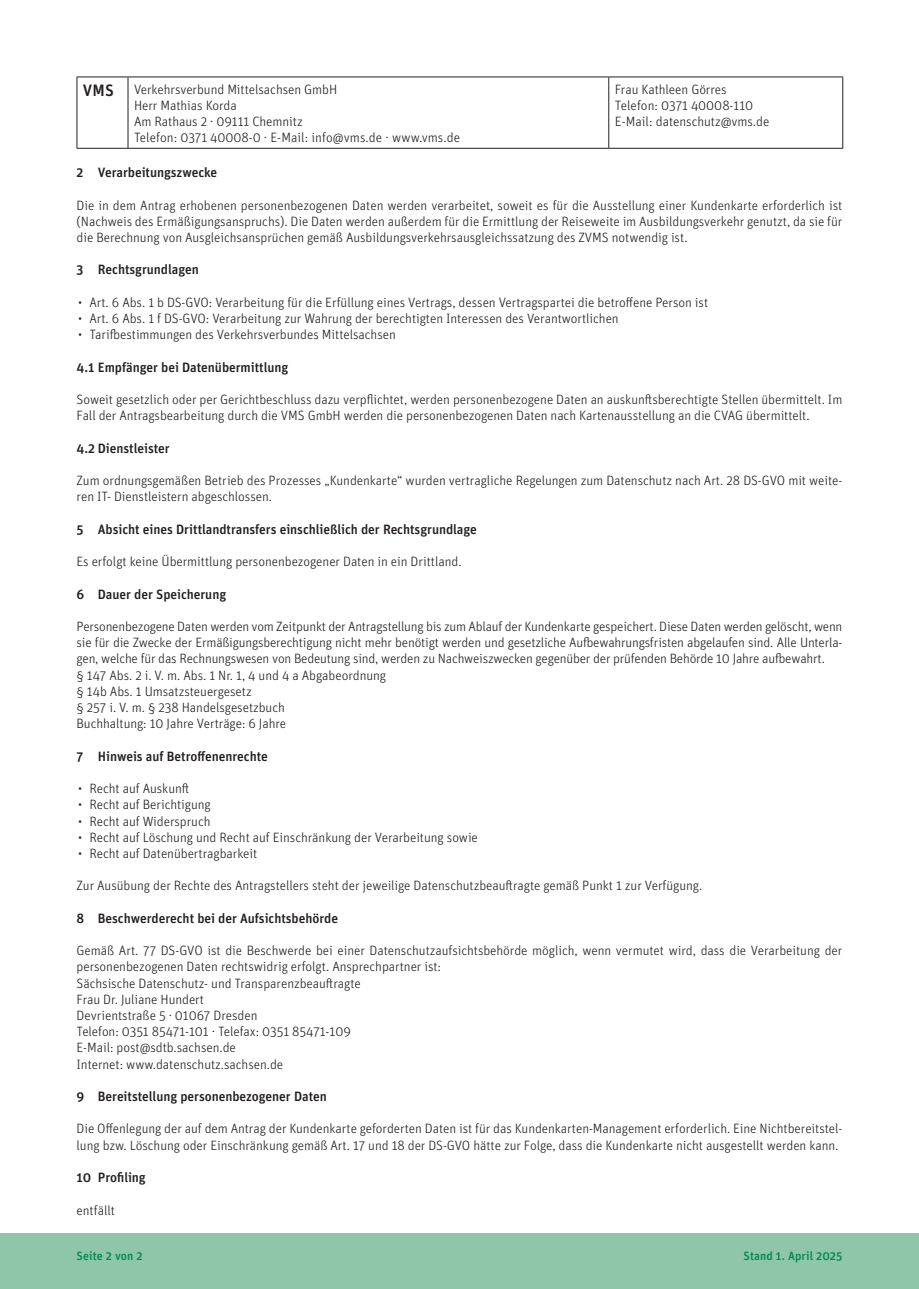
<style>
.page{position:relative;width:919px;height:1289px;background:#fff}
.page>*{position:absolute;margin:0;border:0;box-sizing:border-box;transform-origin:0 0}
.t1{font:300 13.5px/16.2px "Unit OT";letter-spacing:-.005em;color:#231f20}
.t2{font:500 13.5px "Unit OT";letter-spacing:-.005em;color:#231f20}
.t3{font:500 12px "Unit OT";letter-spacing:.005em;color:#008c4e}
.s1{font-weight:500;font-size:16.5px}
</style>
<div class="page">
<div style="left:0;top:1233px;width:918px;height:55px;background:#8fc5a9"></div>
<hr style="left:77px;top:77px;width:51px;height:1px;background:#231f20">
<hr style="left:77px;top:77px;width:1px;height:71px;background:#231f20">
<hr style="left:128px;top:77px;width:480px;height:1px;background:#231f20">
<hr style="left:128px;top:77px;width:1px;height:71px;background:#231f20">
<hr style="left:608px;top:77px;width:235px;height:1px;background:#231f20">
<hr style="left:608px;top:77px;width:1px;height:71px;background:#231f20">
<hr style="left:842px;top:77px;width:1px;height:71px;background:#231f20">
<hr style="left:77px;top:148px;width:51px;height:1px;background:#231f20">
<hr style="left:128px;top:148px;width:480px;height:1px;background:#231f20">
<hr style="left:608px;top:148px;width:235px;height:1px;background:#231f20">
<p class="t1" style="left:134px;top:81px;width:328px;text-indent:-51px"><span class="s1">VMS</span> Verkehrsverbund Mittelsachsen GmbH<br>Herr Mathias Korda<br>Am Rathaus 2 · 09111 Chemnitz<br>Telefon: 0371 40008-0 · E-Mail: info@vms.de · www.vms.de</p>
<p class="t1" style="left:614px;top:81px;width:156px">Frau Kathleen Görres<br>Telefon: 0371 40008-110<br>E-Mail: datenschutz@vms.de</p>
<p class="t2" style="left:77px;top:164px;width:142px">2 Verarbeitungszwecke</p>
<p class="t1" style="left:77px;top:197px;width:767px;text-align:justify">Die in dem Antrag erhobenen personenbezogenen Daten werden verarbeitet, soweit es für die Ausstellung einer Kundenkarte erforderlich ist (Nachweis des Ermäßigungsanspruchs). Die Daten werden außerdem für die Ermittlung der Reiseweite im Ausbildungsverkehr genutzt, da sie für die Berechnung von Ausgleichsansprüchen gemäß Ausbildungsverkehrsausgleichssatzung des ZVMS notwendig ist.</p>
<p class="t2" style="left:77px;top:261px;width:124px">3 Rechtsgrundlagen</p>
<p class="t1" style="left:77px;top:294px;width:633px">∙ Art. 6 Abs. 1 b DS-GVO: Verarbeitung für die Erfüllung eines Vertrags, dessen Vertragspartei die betroffene Person ist ∙ Art. 6 Abs. 1 f DS-GVO: Verarbeitung zur Wahrung der berechtigten Interessen des Verantwortlichen<br>∙ Tarifbestimmungen des Verkehrsverbundes Mittelsachsen</p>
<p class="t2" style="left:77px;top:358px;width:213px">4.1 Empfänger bei Datenübermittlung</p>
<p class="t1" style="left:77px;top:391px;width:767px">Soweit gesetzlich oder per Gerichtbeschluss dazu verpflichtet, werden personenbezogene Daten an auskunftsberechtigte Stellen übermittelt. Im<br>Fall der Antragsbearbeitung durch die VMS GmbH werden die personenbezogenen Daten nach Kartenausstellung an die CVAG übermittelt.</p>
<p class="t2" style="left:77px;top:439px;width:95px">4.2 Dienstleister</p>
<p class="t1" style="left:77px;top:472px;width:767px">Zum ordnungsgemäßen Betrieb des Prozesses „Kundenkarte“ wurden vertragliche Regelungen zum Datenschutz nach Art. 28 DS-GVO mit weite&shy;ren IT- Dienstleistern abgeschlossen.</p>
<p class="t2" style="left:77px;top:520px;width:402px">5 Absicht eines Drittlandtransfers einschließlich der Rechtsgrundlage</p>
<p class="t1" style="left:77px;top:553px;width:386px">Es erfolgt keine Übermittlung personenbezogener Daten in ein Drittland.</p>
<p class="t2" style="left:77px;top:585px;width:151px">6 Dauer der Speicherung</p>
<p class="t1" style="left:77px;top:618px;width:767px">Personenbezogene Daten werden vom Zeitpunkt der Antragstellung bis zum Ablauf der Kundenkarte gespeichert. Diese Daten werden gelöscht, wenn sie für die Zwecke der Ermäßigungsberechtigung nicht mehr benötigt werden und gesetzliche Aufbewahrungsfristen abgelaufen sind. Alle Unterla&shy;gen, welche für das Rechnungswesen von Bedeutung sind, werden zu Nachweiszwecken gegenüber der prüfenden Behörde 10 Jahre aufbewahrt.<br>§ 147 Abs. 2 i. V. m. Abs. 1 Nr. 1, 4 und 4 a Abgabeordnung<br>§ 14b Abs. 1 Umsatzsteuergesetz<br>§ 257 i. V. m. § 238 Handelsgesetzbuch<br>Buchhaltung: 10 Jahre Verträge: 6 Jahre</p>
<p class="t2" style="left:77px;top:747px;width:193px">7 Hinweis auf Betroffenenrechte</p>
<p class="t1" style="left:77px;top:780px;width:403px">∙ Recht auf Auskunft<br>∙ Recht auf Berichtigung<br>∙ Recht auf Widerspruch<br>∙ Recht auf Löschung und Recht auf Einschränkung der Verarbeitung sowie ∙ Recht auf Datenübertragbarkeit</p>
<p class="t1" style="left:77px;top:877px;width:627px">Zur Ausübung der Rechte des Antragstellers steht der jeweilige Datenschutzbeauftragte gemäß Punkt 1 zur Verfügung.</p>
<p class="t2" style="left:77px;top:909px;width:263px">8 Beschwerderecht bei der Aufsichtsbehörde</p>
<p class="t1" style="left:77px;top:942px;width:767px">Gemäß Art. 77 DS-GVO ist die Beschwerde bei einer Datenschutzaufsichtsbehörde möglich, wenn vermutet wird, dass die Verarbeitung der personenbezogenen Daten rechtswidrig erfolgt. Ansprechpartner ist:<br>Sächsische Datenschutz- und Transparenzbeauftragte<br>Frau Dr. Juliane Hundert<br>Devrientstraße 5 · 01067 Dresden<br>Telefon: 0351 85471-101 · Telefax: 0351 85471-109<br>E-Mail: post@sdtb.sachsen.de<br>Internet: www.datenschutz.sachsen.de</p>
<p class="t2" style="left:77px;top:1087px;width:252px">9 Bereitstellung personenbezogener Daten</p>
<p class="t1" style="left:77px;top:1120px;width:767px">Die Offenlegung der auf dem Antrag der Kundenkarte geforderten Daten ist für das Kundenkarten-Management erforderlich. Eine Nichtbereitstel&shy;lung bzw. Löschung oder Einschränkung gemäß Art. 17 und 18 der DS-GVO hätte zur Folge, dass die Kundenkarte nicht ausgestellt werden kann.</p>
<p class="t2" style="left:77px;top:1168px;width:71px">10 Profiling</p>
<p class="t1" style="left:77px;top:1201px;width:40px">entfällt</p>
<p class="t3" style="left:77px;top:1247px;width:67px">Seite 2 von 2</p>
<p class="t3" style="left:743px;top:1247px;width:100px">Stand 1. April 2025</p>
</div>
